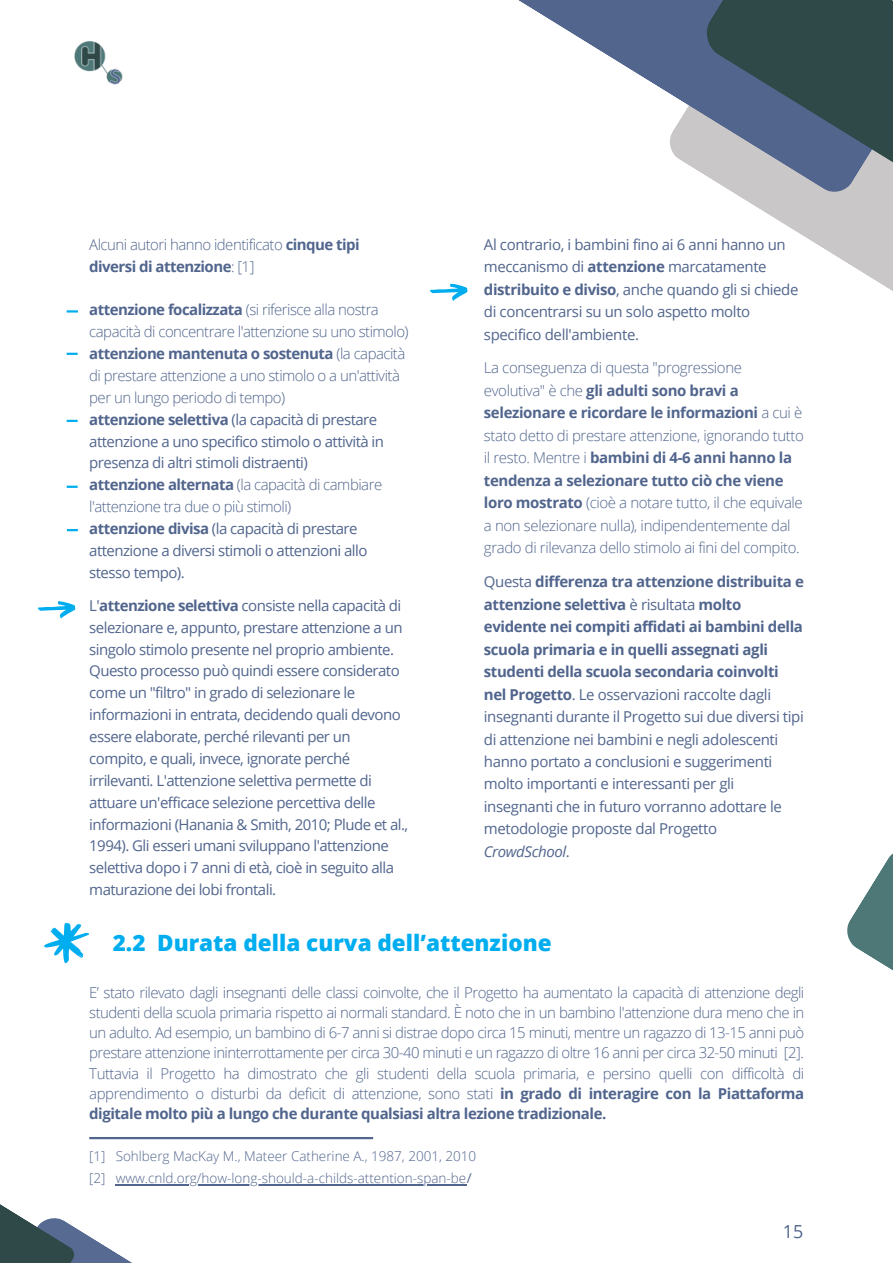
<style>
.page{position:relative;width:893px;height:1264px;background:#fff}
.page>*{position:absolute;margin:0;border:0;box-sizing:border-box;transform-origin:0 0}
.t1{font:800 22.5px "Open Sans";color:#00adef}
.t2{font:18px "Open Sans";color:#51658d}
.t3{font:15px/21.9px "Open Sans";letter-spacing:-.035em;color:#51658d}
.t4{font:300 15px/22.5px "Open Sans";letter-spacing:-.035em;color:#51658d}
.t5{font:300 13.5px "Open Sans";color:#51658d}
.s1{font-weight:700}
.s2{font-style:italic}
.s3{font-weight:400}
</style>
<div class="page">
<svg style="left:518px;top:0;width:185px;height:174px"></svg>
<svg style="left:703px;top:0;width:189px;height:290px"></svg>
<svg style="left:847px;top:854px;width:45px;height:116px"></svg>
<svg style="left:0;top:1204px;width:131px;height:58px"></svg>
<img style="left:74px;top:40px;width:49px;height:45px">
<svg style="left:38px;top:601px;width:38px;height:18px"></svg>
<hr style="left:89px;top:1136px;width:284px;height:3px;background:#51658d">
<hr style="left:116px;top:1184px;width:350px;height:1px;background:#51658d">
<svg style="left:430px;top:283px;width:38px;height:18px"></svg>
<svg style="left:67px;top:310px;width:11px;height:2px"></svg>
<svg style="left:67px;top:353px;width:11px;height:2px"></svg>
<svg style="left:67px;top:420px;width:11px;height:2px"></svg>
<svg style="left:67px;top:485px;width:11px;height:3px"></svg>
<svg style="left:44px;top:923px;width:45px;height:40px"></svg>
<svg style="left:67px;top:529px;width:11px;height:2px"></svg>
<p class="t4" style="left:89px;top:233px;width:272px;line-height:21.9px">Alcuni autori hanno identificato <span class="s1">cinque tipi diversi di attenzione</span>: [1]</p>
<p class="t4" style="left:89px;top:298px;width:321px;line-height:21.9px"><span class="s1">attenzione focalizzata</span> (si riferisce alla nostra capacità di concentrare l'attenzione su uno stimolo)</p>
<p class="t4" style="left:89px;top:342px;width:317px;line-height:21.9px"><span class="s1">attenzione mantenuta o sostenuta</span> (la capacità di prestare attenzione a uno stimolo o a un'attività per un lungo periodo di tempo)</p>
<p class="t3" style="left:89px;top:408px;width:296px"><span class="s1">attenzione selettiva</span> (la capacità di prestare attenzione a uno specifico stimolo o attività in presenza di altri stimoli distraenti)</p>
<p class="t4" style="left:89px;top:473px;width:294px;line-height:21.9px"><span class="s1">attenzione alternata</span> (la capacità di cambiare l'attenzione tra due o più stimoli)</p>
<p class="t3" style="left:89px;top:517px;width:280px"><span class="s1">attenzione divisa</span> (la capacità di prestare attenzione a diversi stimoli o attenzioni allo stesso tempo).</p>
<p class="t3" style="left:89px;top:594px;width:320px">L'<span class="s1">attenzione selettiva</span> consiste nella capacità di selezionare e, appunto, prestare attenzione a un singolo stimolo presente nel proprio ambiente.<br>Questo processo può quindi essere considerato come un "filtro" in grado di selezionare le informazioni in entrata, decidendo quali devono essere elaborate, perché rilevanti per un compito, e quali, invece, ignorate perché irrilevanti. L'attenzione selettiva permette di attuare un'efficace selezione percettiva delle informazioni (Hanania &amp; Smith, 2010; Plude et al., 1994). Gli esseri umani sviluppano l'attenzione selettiva dopo i 7 anni di età, cioè in seguito alla maturazione dei lobi frontali.</p>
<p class="t3" style="left:484px;top:233px;width:316px;line-height:22.5px">Al contrario, i bambini fino ai 6 anni hanno un meccanismo di <span class="s1">attenzione</span> marcatamente <span class="s1">distribuito e diviso</span>, anche quando gli si chiede di concentrarsi su un solo aspetto molto specifico dell'ambiente.</p>
<p class="t4" style="left:484px;top:356px;width:321px">La conseguenza di questa "progressione evolutiva" è che <span class="s1">gli adulti sono bravi a selezionare e ricordare le informazioni</span> a cui è stato detto di prestare attenzione, ignorando tutto il resto. Mentre i <span class="s1">bambini di 4-6 anni hanno la tendenza a selezionare tutto ciò che viene loro mostrato</span> (cioè a notare tutto, il che equivale a non selezionare nulla), indipendentemente dal grado di rilevanza dello stimolo ai fini del compito.</p>
<p class="t3" style="left:484px;top:570px;width:321px;line-height:22.5px">Questa <span class="s1">differenza tra attenzione distribuita e attenzione selettiva</span> è risultata <span class="s1">molto evidente nei compiti affidati ai bambini della scuola primaria e in quelli assegnati agli studenti della scuola secondaria coinvolti nel Progetto</span>. Le osservazioni raccolte dagli insegnanti durante il Progetto sui due diversi tipi di attenzione nei bambini e negli adolescenti hanno portato a conclusioni e suggerimenti molto importanti e interessanti per gli insegnanti che in futuro vorranno adottare le metodologie proposte dal Progetto <span class="s2">CrowdSchool</span>.</p>
<p class="t1" style="left:113px;top:926px;width:440px">2.2 Durata della curva dell’attenzione</p>
<p class="t4" style="left:89px;top:981px;width:716px;line-height:20.2px;text-align:justify">E’ stato rilevato dagli insegnanti delle classi coinvolte, che il Progetto ha aumentato la capacità di attenzione degli studenti della scuola primaria rispetto ai normali standard. È noto che in un bambino l'attenzione dura meno che in un adulto. Ad esempio, un bambino di 6-7 anni si distrae dopo circa 15 minuti, mentre un ragazzo di 13-15 anni può prestare attenzione ininterrottamente per circa 30-40 minuti e un ragazzo di oltre 16 anni per circa 32-50 minuti [2].</p>
<p class="t4" style="left:89px;top:1062px;width:716px;line-height:20.2px;text-align:justify">Tuttavia il Progetto ha dimostrato che gli studenti della scuola primaria, e persino quelli con difficoltà di apprendimento o disturbi da deficit di attenzione, sono stati <span class="s1">in grado di interagire con la Piattaforma digitale molto più a lungo che durante qualsiasi altra lezione tradizionale.</span></p>
<p class="t5" style="left:89px;top:1146px;width:18px">[1]</p>
<p class="t5" style="left:116px;top:1146px;width:362px">Sohlberg MacKay M., Mateer Catherine A., 1987, 2001, 2010</p>
<p class="t5" style="left:89px;top:1168px;width:18px">[2]</p>
<p class="t5" style="left:116px;top:1168px;width:357px">www.cnld.org/how-long-should-a-childs-attention-span-be<span class="s3">/</span></p>
<p class="t2" style="left:782px;top:1218px;width:22px">15</p>
</div>
